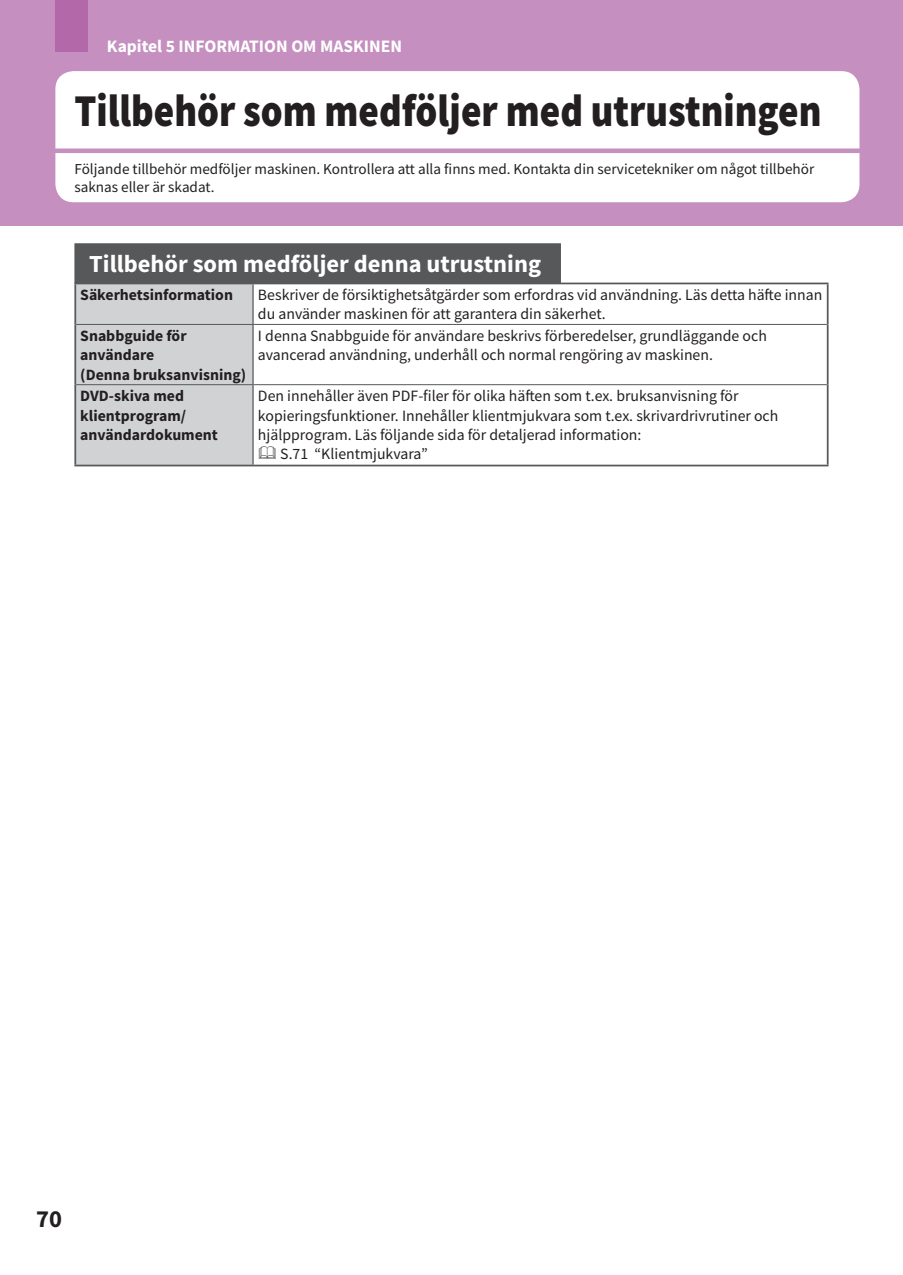
<style>
.page{position:relative;width:903px;height:1275px;background:#fff}
.page>*{position:absolute;margin:0;border:0;box-sizing:border-box;transform-origin:0 0}
.t1{font:900 45.5px "Source Sans Pro";color:#231f20;scale:.86 1}
.t2{font:700 24.5px "Source Sans Pro";color:#fff}
.t3{font:700 24.5px "Source Sans Pro";color:#231f20}
.t4{font:700 17.5px "Source Sans Pro";color:#fff}
.t5{font:15.75px/19.2px "Source Sans Pro";color:#231f20}
.t6{font:700 15.75px/19.2px "Source Sans Pro";color:#231f20}
.t7{font:15.22px/18.2px "Source Sans Pro";color:#231f20}
</style>
<div class="page">
<div style="left:0;top:0;width:903px;height:226px;background:#c590c0"></div>
<div style="left:55px;top:71px;width:804px;height:131px;background:#fff;border-radius:18px"></div>
<div style="left:55px;top:0;width:33px;height:52px;background:#b368aa"></div>
<div style="left:47px;top:148px;width:817px;height:5px;background:#c590c0"></div>
<div style="left:74px;top:243px;width:487px;height:40px;background:#57585a"></div>
<div style="left:76px;top:284px;width:176px;height:181px;background:#d1d2d4"></div>
<hr style="left:76px;top:324px;width:177px;height:1px;background:#57585a">
<hr style="left:76px;top:384px;width:177px;height:1px;background:#57585a">
<hr style="left:252px;top:284px;width:2px;height:40px;background:#57585a">
<hr style="left:827px;top:284px;width:1px;height:40px;background:#57585a">
<hr style="left:253px;top:283px;width:575px;height:1px;background:#57585a">
<hr style="left:74px;top:283px;width:179px;height:1px;background:#57585a">
<hr style="left:74px;top:284px;width:2px;height:40px;background:#57585a">
<hr style="left:74px;top:324px;width:2px;height:61px;background:#57585a">
<hr style="left:74px;top:385px;width:2px;height:80px;background:#57585a">
<hr style="left:74px;top:465px;width:179px;height:1px;background:#57585a">
<hr style="left:252px;top:325px;width:2px;height:59px;background:#57585a">
<hr style="left:827px;top:324px;width:1px;height:61px;background:#57585a">
<hr style="left:253px;top:324px;width:574px;height:1px;background:#57585a">
<hr style="left:252px;top:385px;width:2px;height:80px;background:#57585a">
<hr style="left:827px;top:385px;width:1px;height:80px;background:#57585a">
<hr style="left:253px;top:384px;width:574px;height:1px;background:#57585a">
<hr style="left:253px;top:465px;width:575px;height:1px;background:#57585a">
<p class="t4" style="left:107px;top:34px;width:297px">Kapitel 5 INFORMATION OM MASKINEN</p>
<h1 class="t1" style="left:74px;top:79px;width:870px">Tillbehör som medföljer med utrustningen</h1>
<p class="t7" style="left:74px;top:160px;width:741px">Följande tillbehör medföljer maskinen. Kontrollera att alla finns med. Kontakta din servicetekniker om något tillbehör saknas eller är skadat.</p>
<h2 class="t2" style="left:89px;top:247px;width:453px">Tillbehör som medföljer denna utrustning</h2>
<p class="t6" style="left:80px;top:285px;width:154px">Säkerhetsinformation</p>
<p class="t5" style="left:258px;top:285px;width:566px">Beskriver de försiktighetsåtgärder som erfordras vid användning. Läs detta häfte innan du använder maskinen för att garantera din säkerhet.</p>
<p class="t6" style="left:80px;top:326px;width:168px">Snabbguide för användare<br>(Denna bruksanvisning)</p>
<p class="t5" style="left:258px;top:326px;width:510px">I denna Snabbguide för användare beskrivs förberedelser, grundläggande och avancerad användning, underhåll och normal rengöring av maskinen.</p>
<p class="t6" style="left:80px;top:386px;width:139px">DVD-skiva med klientprogram/ användardokument</p>
<p class="t5" style="left:258px;top:386px;width:482px">Den innehåller även PDF-filer för olika häften som t.ex. bruksanvisning för</p>
<p class="t5" style="left:258px;top:406px;width:522px">kopieringsfunktioner. Innehåller klientmjukvara som t.ex. skrivardrivrutiner och</p>
<p class="t5" style="left:258px;top:425px;width:385px">hjälpprogram. Läs följande sida för detaljerad information:</p>
<p class="t5" style="left:280px;top:444px;width:149px">S.71 “Klientmjukvara”</p>
<h2 class="t3" style="left:36px;top:1202px;width:27px">70</h2>
</div>
